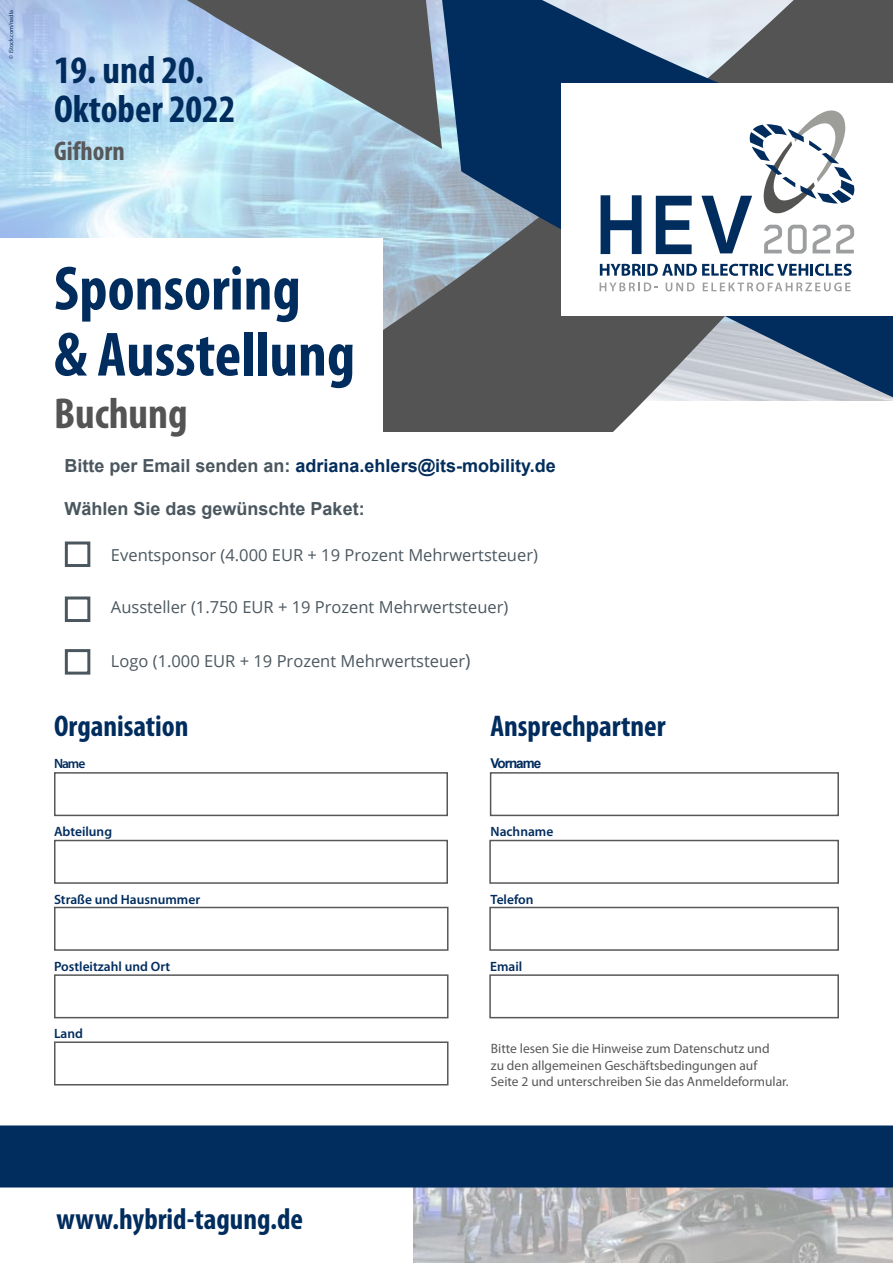
<style>
.page{position:relative;width:893px;height:1263px;background:#fff}
.page>*{position:absolute;margin:0;border:0;box-sizing:border-box;transform-origin:0 0}
.t1{font:700 condensed 63px/66px "Myriad Pro";color:#002c5e}
.t2{font:700 condensed 43.5px "Myriad Pro";color:#555454}
.t3{font:700 condensed 39px/38.5px "Myriad Pro";color:#002c5e}
.t4{font:700 condensed 30px "Myriad Pro";color:#002c5e}
.t5{font:700 condensed 27px "Myriad Pro";color:#58585a}
.t6{font:700 18px "Arial";color:#032d5b}
.t7{font:700 18px "Arial";color:#4b575f}
.t8{font:16.5px "Open Sans";color:#4b575f}
.t9{font:13.5px/16.5px "Myriad Pro";color:#58585a}
.t10{font:600 13.5px "Myriad Pro";color:#002c5e}
.t11{font:700 13.5px "Arial";letter-spacing:-.075em;color:#002c5e}
.t12{font:6px "Myriad Pro";color:#002c5e}
.s1{color:#4b575f}
.s2{font-size:18px}
</style>
<div class="page">
<img style="left:0;top:149px;width:111px;height:89px">
<svg style="left:111px;top:149px;width:505px;height:283px;background:#a7c1cd"></svg>
<svg style="left:0;top:0;width:435px;height:149px;background:#9cb3c6"></svg>
<svg style="left:435px;top:0;width:458px;height:429px;background:#647485"></svg>
<div style="left:54px;top:907px;width:394px;height:44px;background:#fff;border:2px solid #58585a"></div>
<div style="left:54px;top:772px;width:394px;height:44px;background:#fff;border:2px solid #58585a"></div>
<div style="left:54px;top:974px;width:394px;height:44px;background:#fff;border:2px solid #58585a"></div>
<div style="left:54px;top:1041px;width:394px;height:44px;background:#fff;border:2px solid #58585a"></div>
<div style="left:489px;top:840px;width:350px;height:44px;background:#fff;border:2px solid #58585a"></div>
<div style="left:490px;top:772px;width:349px;height:44px;background:#fff;border:2px solid #58585a"></div>
<div style="left:489px;top:907px;width:350px;height:44px;background:#fff;border:2px solid #58585a"></div>
<div style="left:489px;top:974px;width:350px;height:44px;background:#fff;border:2px solid #58585a"></div>
<div style="left:54px;top:840px;width:394px;height:44px;background:#fff;border:2px solid #58585a"></div>
<div style="left:0;top:238px;width:383px;height:264px;background:#fff"></div>
<img style="left:414px;top:1187px;width:479px;height:76px">
<div style="left:0;top:1125px;width:893px;height:62px;background:#002c5e"></div>
<div style="left:561px;top:83px;width:332px;height:232px;background:#fff"></div>
<svg style="left:601px;top:195px;width:40px;height:59px"></svg>
<svg style="left:656px;top:196px;width:36px;height:58px"></svg>
<svg style="left:600px;top:264px;width:252px;height:12px"></svg>
<svg style="left:600px;top:282px;width:57px;height:9px"></svg>
<svg style="left:666px;top:282px;width:28px;height:9px"></svg>
<svg style="left:703px;top:282px;width:147px;height:9px"></svg>
<svg style="left:701px;top:110px;width:154px;height:144px"></svg>
<div style="left:65px;top:649px;width:25px;height:26px;border:3px solid #4b575f"></div>
<div style="left:65px;top:596px;width:25px;height:26px;border:3px solid #4b575f"></div>
<div style="left:65px;top:541px;width:25px;height:26px;border:3px solid #4b575f"></div>
<p class="t12" style="left:7px;top:59px;width:50px;rotate:-90deg">© iStock.com/nadla</p>
<h3 class="t3" style="left:54px;top:50px;width:183px">19. und 20.<br>Oktober 2022</h3>
<h3 class="t5" style="left:54px;top:135px;width:72px">Gifhorn</h3>
<h1 class="t1" style="left:54px;top:254px;width:303px">Sponsoring<br>&amp; Ausstellung</h1>
<h2 class="t2" style="left:54px;top:386px;width:135px">Buchung</h2>
<p class="t6" style="left:65px;top:453px;width:493px"><span class="s1">Bitte per Email senden an:</span> adriana.ehlers@its-mobility.de</p>
<p class="t7" style="left:65px;top:496px;width:302px">Wählen Sie das gewünschte Paket:</p>
<p class="t8" style="left:111px;top:543px;width:428px">Eventsponsor (4.000 EUR + 19 Prozent Mehrwertsteuer)</p>
<p class="t8" style="left:111px;top:596px;width:399px">Aussteller (1.750 EUR + 19 Prozent Mehrwertsteuer)</p>
<p class="t8" style="left:111px;top:650px;width:361px">Logo (1.000 EUR + 19 Prozent Mehrwertsteuer<span class="s2">)</span></p>
<h3 class="t4" style="left:54px;top:707px;width:136px">Organisation</h3>
<p class="t10" style="left:54px;top:755px;width:33px">Name</p>
<h3 class="t4" style="left:490px;top:707px;width:177px">Ansprechpartner</h3>
<p class="t11" style="left:491px;top:754px;width:52px">Vorname</p>
<p class="t10" style="left:54px;top:823px;width:60px">Abteilung</p>
<p class="t10" style="left:491px;top:823px;width:64px">Nachname</p>
<p class="t10" style="left:54px;top:891px;width:148px">Straße und Hausnummer</p>
<p class="t10" style="left:491px;top:891px;width:44px">Telefon</p>
<p class="t10" style="left:54px;top:957px;width:118px">Postleitzahl und Ort</p>
<p class="t10" style="left:490px;top:957px;width:34px">Email</p>
<p class="t10" style="left:54px;top:1024px;width:31px">Land</p>
<p class="t9" style="left:491px;top:1040px;width:299px">Bitte lesen Sie die Hinweise zum Datenschutz und<br>zu den allgemeinen Geschäftsbedingungen auf<br>Seite 2 und unterschreiben Sie das Anmeldeformular.</p>
<h3 class="t4" style="left:56px;top:1200px;width:248px">www.hybrid-tagung.de</h3>
</div>
